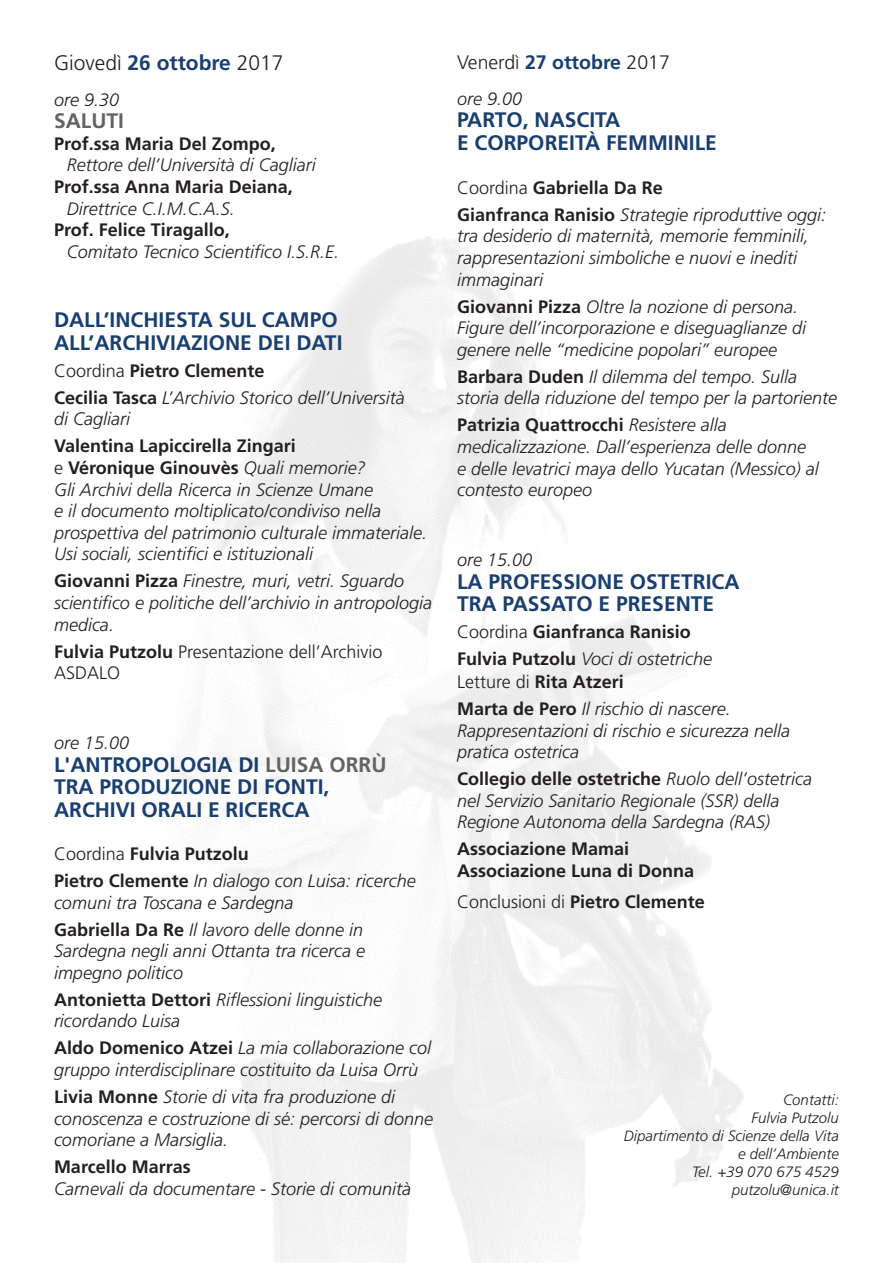
<style>
.page{position:relative;width:893px;height:1263px;background:#fff}
.page>*{position:absolute;margin:0;border:0;box-sizing:border-box;transform-origin:0 0}
.t1{font:700 21px/22.5px "Frutiger LT Std";color:#193e70}
.t2{font:300 21px "Frutiger LT Std";color:#231f20}
.t3{font:700 21px "Frutiger LT Std";color:#636366}
.t4{font:300 19.5px "Frutiger LT Std";color:#231f20}
.t5{font:italic 300 18px/21.6px "Frutiger LT Std";color:#231f20}
.t6{font:700 18px/27px "Frutiger LT Std";color:#231f20}
.t7{font:300 18px/21.6px "Frutiger LT Std";color:#231f20}
.t8{font:italic 300 15px/18px "Frutiger LT Std";color:#231f20;text-align:right}
.s1{font-weight:700;color:#193e70}
.s2{font-style:normal}
.s3{font-weight:700;font-style:normal}
.s4{font-weight:700}
.s5{color:#636366}
.s6{font-weight:300}
.s7{font-weight:300;font-style:italic}
</style>
<div class="page">
<img style="left:162px;top:236px;width:581px;height:1027px">
<p class="t2" style="left:54px;top:51px;width:231px">Giovedì <span class="s1">26 ottobre</span> 2017</p>
<p class="t5" style="left:54px;top:89px;width:67px">ore 9.30</p>
<p class="t3" style="left:54px;top:109px;width:72px">SALUTI</p>
<p class="t6" style="left:54px;top:130px;width:223px">Prof.ssa Maria Del Zompo,</p>
<p class="t5" style="left:67px;top:155px;width:250px">Rettore dell’Università di Cagliari</p>
<p class="t6" style="left:54px;top:173px;width:240px">Prof.ssa Anna Maria Deiana,</p>
<p class="t5" style="left:67px;top:198px;width:169px">Direttrice C.I.M.C.A.S.</p>
<p class="t6" style="left:54px;top:217px;width:177px">Prof. Felice Tiragallo,</p>
<p class="t5" style="left:67px;top:241px;width:274px">Comitato Tecnico Scientifico I.S.R.E.</p>
<p class="t1" style="left:54px;top:309px;width:290px">DALL’INCHIESTA SUL CAMPO<br>ALL’ARCHIVIAZIONE DEI DATI</p>
<p class="t5" style="left:54px;top:357px;width:352px;line-height:27px"><span class="s2">Coordina</span> <span class="s3">Pietro Clemente<br>Cecilia Tasca</span> L’Archivio Storico dell’Università</p>
<p class="t5" style="left:54px;top:408px;width:77px">di Cagliari</p>
<p class="t5" style="left:54px;top:435px;width:374px"><span class="s3">Valentina Lapiccirella Zingari<br></span><span class="s2">e</span> <span class="s3">Véronique Ginouvès</span> Quali memorie?<br>Gli Archivi della Ricerca in Scienze Umane<br>e il documento moltiplicato/condiviso nella prospettiva del patrimonio culturale immateriale.<br>Usi sociali, scientifici e istituzionali</p>
<p class="t5" style="left:54px;top:570px;width:380px"><span class="s3">Giovanni Pizza</span> Finestre, muri, vetri. Sguardo scientifico e politiche dell’archivio in antropologia medica.</p>
<p class="t7" style="left:54px;top:641px;width:330px"><span class="s4">Fulvia Putzolu</span> Presentazione dell’Archivio<br>ASDALO</p>
<p class="t5" style="left:54px;top:732px;width:77px">ore 15.00</p>
<p class="t1" style="left:54px;top:753px;width:334px">L'ANTROPOLOGIA DI <span class="s5">LUISA ORRÙ<br></span>TRA PRODUZIONE DI FONTI,<br>ARCHIVI ORALI E RICERCA</p>
<p class="t6" style="left:54px;top:840px;width:363px"><span class="s6">Coordina</span> Fulvia Putzolu<br>Pietro Clemente <span class="s7">In dialogo con Luisa: ricerche</span></p>
<p class="t5" style="left:54px;top:889px;width:311px;line-height:27px">comuni tra Toscana e Sardegna<br><span class="s3">Gabriella Da Re</span> Il lavoro delle donne in</p>
<p class="t5" style="left:54px;top:940px;width:313px">Sardegna negli anni Ottanta tra ricerca e impegno politico</p>
<p class="t5" style="left:54px;top:989px;width:330px"><span class="s3">Antonietta Dettori</span> Riflessioni linguistiche ricordando Luisa</p>
<p class="t5" style="left:54px;top:1038px;width:379px"><span class="s3">Aldo Domenico Atzei</span> La mia collaborazione col gruppo interdisciplinare costituito da Luisa Orrù</p>
<p class="t5" style="left:54px;top:1086px;width:381px"><span class="s3">Livia Monne</span> Storie di vita fra produzione di conoscenza e costruzione di sé: percorsi di donne comoriane a Marsiglia.</p>
<p class="t6" style="left:54px;top:1153px;width:138px">Marcello Marras</p>
<p class="t5" style="left:54px;top:1178px;width:359px">Carnevali da documentare - Storie di comunità</p>
<p class="t4" style="left:457px;top:51px;width:214px">Venerdì <span class="s1">27 ottobre</span> 2017</p>
<p class="t5" style="left:457px;top:88px;width:67px">ore 9.00</p>
<p class="t1" style="left:457px;top:109px;width:261px">PARTO, NASCITA<br>E CORPOREITÀ FEMMINILE</p>
<p class="t6" style="left:457px;top:174px;width:371px"><span class="s6">Coordina</span> Gabriella Da Re<br>Gianfranca Ranisio <span class="s7">Strategie riproduttive oggi:</span></p>
<p class="t5" style="left:457px;top:226px;width:353px">tra desiderio di maternità, memorie femminili, rappresentazioni simboliche e nuovi e inediti immaginari</p>
<p class="t5" style="left:457px;top:296px;width:351px"><span class="s3">Giovanni Pizza</span> Oltre la nozione di persona.<br>Figure dell’incorporazione e diseguaglianze di genere nelle “medicine popolari” europee</p>
<p class="t5" style="left:457px;top:366px;width:382px"><span class="s3">Barbara Duden</span> Il dilemma del tempo. Sulla storia della riduzione del tempo per la partoriente</p>
<p class="t5" style="left:457px;top:415px;width:363px"><span class="s3">Patrizia Quattrocchi</span> Resistere alla medicalizzazione. Dall’esperienza delle donne e delle levatrici maya dello Yucatan (Messico) al contesto europeo</p>
<p class="t5" style="left:457px;top:550px;width:77px">ore 15.00</p>
<p class="t1" style="left:457px;top:570px;width:284px">LA PROFESSIONE OSTETRICA<br>TRA PASSATO E PRESENTE</p>
<p class="t6" style="left:457px;top:619px;width:257px"><span class="s6">Coordina</span> Gianfranca Ranisio<br>Fulvia Putzolu <span class="s7">Voci di ostetriche</span></p>
<p class="t6" style="left:457px;top:668px;width:275px"><span class="s6">Letture di</span> Rita Atzeri<br>Marta de Pero <span class="s7">Il rischio di nascere.</span></p>
<p class="t5" style="left:457px;top:720px;width:335px">Rappresentazioni di rischio e sicurezza nella pratica ostetrica</p>
<p class="t5" style="left:457px;top:768px;width:357px"><span class="s3">Collegio delle ostetriche</span> Ruolo dell’ostetrica nel Servizio Sanitario Regionale (SSR) della<br>Regione Autonoma della Sardegna (RAS)</p>
<p class="t6" style="left:457px;top:838px;width:239px;line-height:21.6px">Associazione Mamai<br>Associazione Luna di Donna</p>
<p class="t6" style="left:457px;top:889px;width:249px"><span class="s6">Conclusioni di</span> Pietro Clemente</p>
<p class="t8" style="left:624px;top:1091px;width:216px">Contatti:<br>Fulvia Putzolu<br>Dipartimento di Scienze della Vita e dell’Ambiente<br>Tel. +39 070 675 4529 putzolu@unica.it</p>
</div>
